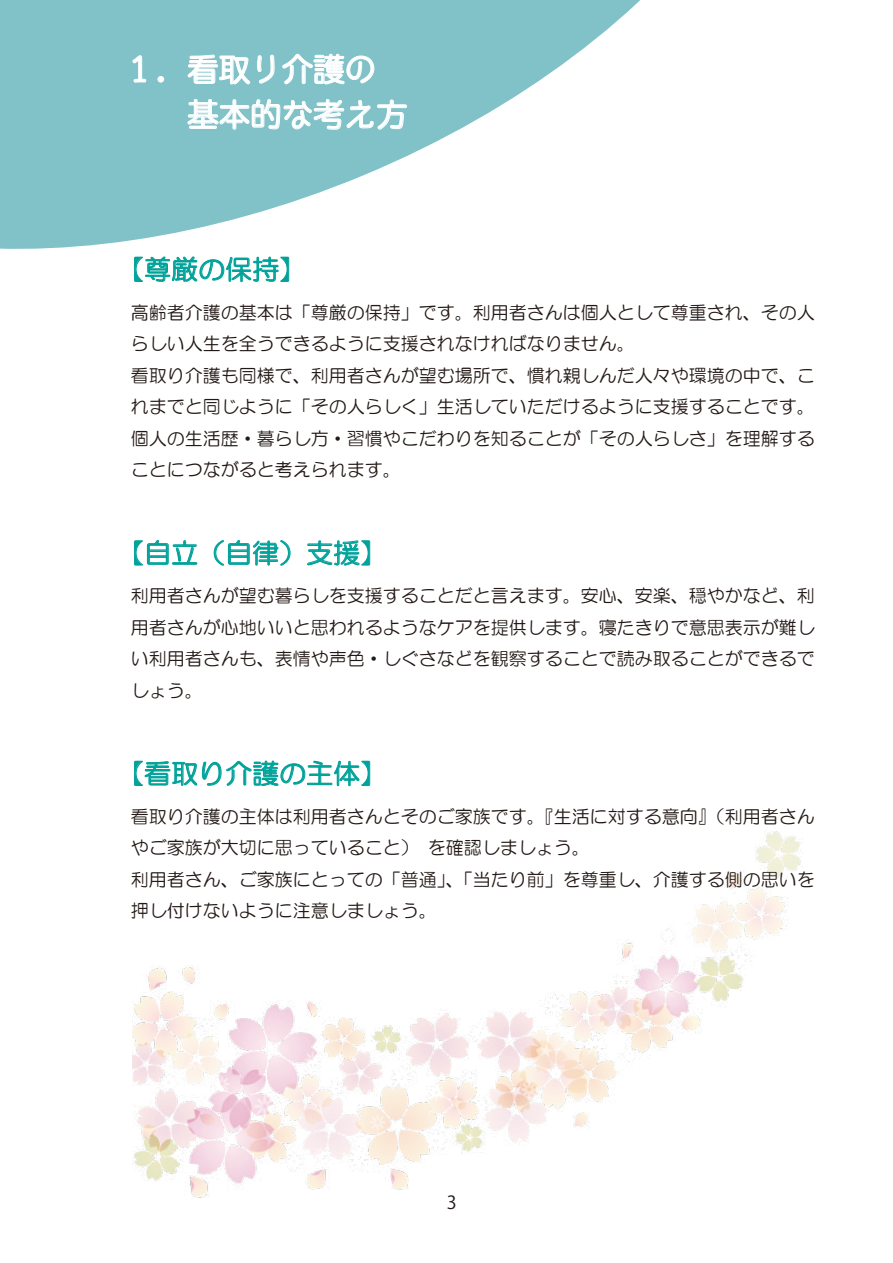
<style>
.page{position:relative;width:893px;height:1263px;background:#fff}
.page>*{position:absolute;margin:0;border:0;box-sizing:border-box;transform-origin:0 0}
.t1{font:500 31.5px/45.3px "TB Cine R Go Std";color:#fff}
.t2{font:27px "HG Maru Gothic MPRO";color:#00a29a}
.t3{font:18px/31.5px "HG Maru Gothic MPRO";color:#221815}
.t4{font:18px "Koz Go Pr 6 N";color:#221815}
</style>
<div class="page">
<img style="left:133px;top:760px;width:670px;height:438px">
<svg style="left:134px;top:540px;width:63px;height:25px"></svg>
<svg style="left:214px;top:540px;width:76px;height:26px"></svg>
<svg style="left:307px;top:540px;width:63px;height:25px"></svg>
<svg style="left:134px;top:761px;width:87px;height:25px"></svg>
<svg style="left:227px;top:761px;width:143px;height:25px"></svg>
<svg style="left:0;top:0;width:640px;height:283px;fill:#80c2c8"></svg>
<svg style="left:132px;top:55px;width:15px;height:28px"></svg>
<svg style="left:158px;top:76px;width:6px;height:6px"></svg>
<svg style="left:187px;top:54px;width:63px;height:31px;background:#a8d5d9"></svg>
<svg style="left:257px;top:54px;width:18px;height:30px"></svg>
<svg style="left:282px;top:53px;width:93px;height:32px;background:#a0d1d5"></svg>
<svg style="left:187px;top:92px;width:220px;height:38px;background:#98cdd2"></svg>
<h1 class="t1" style="left:124px;top:45px;width:285px">１．看取り介護の　　基本的な考え方</h1>
<h2 class="t2" style="left:117px;top:256px;width:191px">【尊厳の保持】</h2>
<p class="t3" style="left:131px;top:296px;width:685px">高齢者介護の基本は「尊厳の保持」です。利用者さんは個人として尊重され、その人らしい人生を全うできるように支援されなければなりません。<br>看取り介護も同様で、利用者さんが望む場所で、慣れ親しんだ人々や環境の中で、これまでと同じように「その人らしく」生活していただけるように支援することです。個人の生活歴・暮らし方・習慣やこだわりを知ることが「その人らしさ」を理解することにつながると考えられます。</p>
<h2 class="t2" style="left:117px;top:539px;width:272px">【自立（自律）支援】</h2>
<p class="t3" style="left:131px;top:580px;width:685px;text-align:justify">利用者さんが望む暮らしを支援することだと言えます。安心、安楽、穏やかなど、利用者さんが心地いいと思われるようなケアを提供します。寝たきりで意思表示が難しい利用者さんも、表情や声色・しぐさなどを観察することで読み取ることができるでしょう。</p>
<h2 class="t2" style="left:117px;top:760px;width:272px">【看取り介護の主体】</h2>
<p class="t3" style="left:131px;top:800px;width:685px">看取り介護の主体は利用者さんとそのご家族です。『生活に対する意向』（利用者さんやご家族が大切に思っていること）　を確認しましょう。<br>利用者さん、ご家族にとっての「普通」、「当たり前」を尊重し、介護する側の思いを押し付けないように注意しましょう。</p>
<p class="t4" style="left:447px;top:1192px;width:11px">3</p>
</div>
